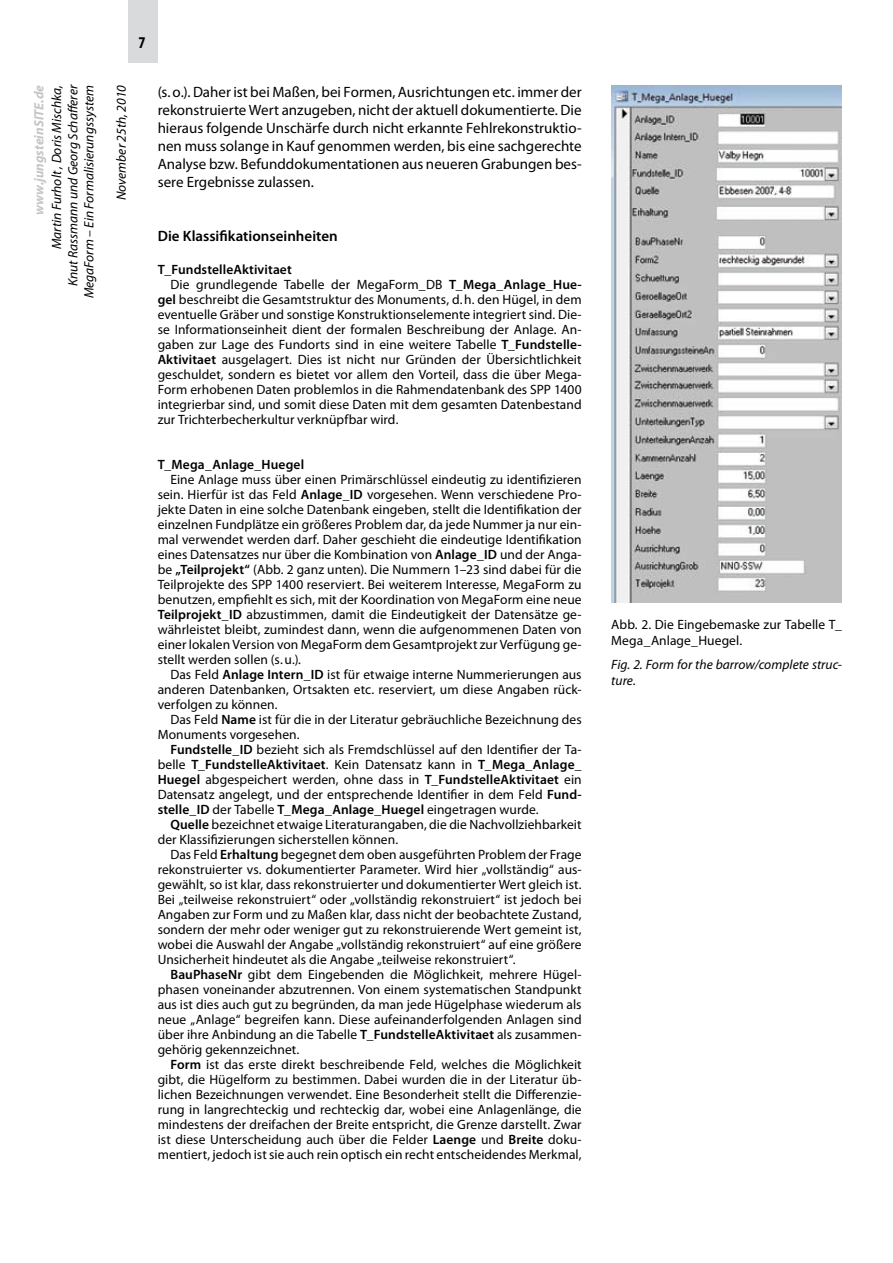
<style>
.page{position:relative;width:893px;height:1263px;background:#fff}
.page>*{position:absolute;margin:0;border:0;box-sizing:border-box;transform-origin:0 0}
.t1{font:700 condensed 16.5px "Myriad Pro";color:#000}
.t2{font:15px/18px "Myriad Pro";color:#000;text-align:justify}
.t3{font:600 15px "Myriad Pro";color:#000}
.t4{font:13.5px/15px "Myriad Pro";letter-spacing:.005em;color:#000;text-align:justify}
.t5{font:italic 13.5px/16.2px "Myriad Pro";color:#000;text-align:right}
.t6{font:600 13.5px "Myriad Pro";letter-spacing:.005em;color:#000}
.t7{font:italic 700 13.5px "Myriad Pro";color:#c5c6c8}
.s1{font-style:normal}
.s2{font-weight:600}
</style>
<div class="page">
<div style="left:128px;top:0;width:30px;height:63px;background:#d9dadb"></div>
<img style="left:611px;top:85px;width:231px;height:518px">
<p class="t1" style="left:139px;top:32px;width:9px">7</p>
<p class="t5" style="left:48px;top:298px;width:215px;rotate:-90deg">Martin Furholt , Doris Mischka,<br>Knut Rassmann und Georg Schafferer<br>MegaForm <span class="s1">–</span> Ein Formalisierungssystem</p>
<p class="t5" style="left:113px;top:200px;width:117px;rotate:-90deg">November 25th, 2010</p>
<p class="t7" style="left:30px;top:215px;width:132px;rotate:-90deg">www.jungsteinSITE.de</p>
<p class="t2" style="left:158px;top:82px;width:425px">(s.o.). Daher ist bei Maßen, bei Formen, Ausrichtungen etc. immer der rekonstruierte Wert anzugeben, nicht der aktuell dokumentierte. Die hieraus folgende Unschärfe durch nicht erkannte Fehlrekonstruktio&shy;nen muss solange in Kauf genommen werden, bis eine sachgerechte Analyse bzw. Befunddokumentationen aus neueren Grabungen bes&shy;sere Ergebnisse zulassen.</p>
<p class="t3" style="left:158px;top:226px;width:182px">Die Klassifikationseinheiten</p>
<p class="t6" style="left:158px;top:260px;width:136px">T_FundstelleAktivitaet</p>
<p class="t4" style="left:170px;top:276px;width:413px">Die grundlegende Tabelle der MegaForm_DB <span class="s2">T_Mega_Anlage_Hue-</span></p>
<p class="t4" style="left:158px;top:291px;width:425px"><span class="s2">gel</span> beschreibt die Gesamtstruktur des Monuments, d.h. den Hügel, in dem</p>
<p class="t4" style="left:158px;top:306px;width:425px">eventuelle Gräber und sonstige Konstruktionselemente integriert sind. Die-</p>
<p class="t4" style="left:158px;top:321px;width:425px">se Informationseinheit dient der formalen Beschreibung der Anlage. An-</p>
<p class="t4" style="left:158px;top:336px;width:425px">gaben zur Lage des Fundorts sind in eine weitere Tabelle <span class="s2">T_Fundstelle-</span></p>
<p class="t4" style="left:158px;top:351px;width:425px"><span class="s2">Aktivitaet</span> ausgelagert. Dies ist nicht nur Gründen der Übersichtlichkeit</p>
<p class="t4" style="left:158px;top:366px;width:425px">geschuldet, sondern es bietet vor allem den Vorteil, dass die über Mega-</p>
<p class="t4" style="left:158px;top:381px;width:425px">Form erhobenen Daten problemlos in die Rahmendatenbank des SPP 1400</p>
<p class="t4" style="left:158px;top:396px;width:425px">integrierbar sind, und somit diese Daten mit dem gesamten Datenbestand</p>
<p class="t4" style="left:158px;top:411px;width:242px">zur Trichterbecherkultur verknüpfbar wird.</p>
<p class="t6" style="left:158px;top:456px;width:148px">T_Mega_Anlage_Huegel</p>
<p class="t4" style="left:158px;top:472px;width:425px;text-indent:13px">Eine Anlage muss über einen Primärschlüssel eindeutig zu identifizieren sein. Hierfür ist das Feld <span class="s2">Anlage_ID</span> vorgesehen. Wenn verschiedene Pro&shy;jekte Daten in eine solche Datenbank eingeben, stellt die Identifikation der einzelnen Fundplätze ein größeres Problem dar, da jede Nummer ja nur ein&shy;mal verwendet werden darf. Daher geschieht die eindeutige Identifikation eines Datensatzes nur über die Kombination von <span class="s2">Anlage_ID</span> und der Anga&shy;be <span class="s2">„Teilprojekt“</span> (Abb. 2 ganz unten). Die Nummern 1–23 sind dabei für die Teilprojekte des SPP 1400 reserviert. Bei weiterem Interesse, MegaForm zu benutzen, empfiehlt es sich, mit der Koordination von MegaForm eine neue <span class="s2">Teilprojekt_ID</span> abzustimmen, damit die Eindeutigkeit der Datensätze ge&shy;währleistet bleibt, zumindest dann, wenn die aufgenommenen Daten von einer lokalen Version von MegaForm dem Gesamtprojekt zur Verfügung ge&shy;stellt werden sollen (s.u.).</p>
<p class="t4" style="left:158px;top:667px;width:425px;text-indent:13px">Das Feld <span class="s2">Anlage Intern_ID</span> ist für etwaige interne Nummerierungen aus anderen Datenbanken, Ortsakten etc. reserviert, um diese Angaben rück&shy;verfolgen zu können.</p>
<p class="t4" style="left:158px;top:712px;width:425px;text-indent:13px">Das Feld <span class="s2">Name</span> ist für die in der Literatur gebräuchliche Bezeichnung des<br>Monuments vorgesehen.</p>
<p class="t4" style="left:158px;top:742px;width:426px;text-indent:13px"><span class="s2">Fundstelle_ID</span> bezieht sich als Fremdschlüssel auf den Identifier der Ta&shy;belle <span class="s2">T_FundstelleAktivitaet</span>. Kein Datensatz kann in <span class="s2">T_Mega_Anlage_ Huegel</span> abgespeichert werden, ohne dass in <span class="s2">T_FundstelleAktivitaet</span> ein Datensatz angelegt, und der entsprechende Identifier in dem Feld <span class="s2">Fund&shy;stelle_ID</span> der Tabelle <span class="s2">T_Mega_Anlage_Huegel</span> eingetragen wurde.</p>
<p class="t4" style="left:158px;top:817px;width:425px;text-indent:13px"><span class="s2">Quelle</span> bezeichnet etwaige Literaturangaben, die die Nachvollziehbarkeit der Klassifizierungen sicherstellen können.</p>
<p class="t4" style="left:158px;top:847px;width:425px;text-indent:13px">Das Feld <span class="s2">Erhaltung</span> begegnet dem oben ausgeführten Problem der Frage rekonstruierter vs. dokumentierter Parameter. Wird hier „vollständig“ aus&shy;gewählt, so ist klar, dass rekonstruierter und dokumentierter Wert gleich ist.<br>Bei „teilweise rekonstruiert“ oder „vollständig rekonstruiert“ ist jedoch bei Angaben zur Form und zu Maßen klar, dass nicht der beobachtete Zustand, sondern der mehr oder weniger gut zu rekonstruierende Wert gemeint ist, wobei die Auswahl der Angabe „vollständig rekonstruiert“ auf eine größere Unsicherheit hindeutet als die Angabe „teilweise rekonstruiert“.</p>
<p class="t4" style="left:158px;top:967px;width:425px;text-indent:13px"><span class="s2">BauPhaseNr</span> gibt dem Eingebenden die Möglichkeit, mehrere Hügel&shy;phasen voneinander abzutrennen. Von einem systematischen Standpunkt aus ist dies auch gut zu begründen, da man jede Hügelphase wiederum als neue „Anlage“ begreifen kann. Diese aufeinanderfolgenden Anlagen sind über ihre Anbindung an die Tabelle <span class="s2">T_FundstelleAktivitaet</span> als zusammen&shy;gehörig gekennzeichnet.</p>
<p class="t4" style="left:158px;top:1057px;width:426px;text-indent:13px"><span class="s2">Form</span> ist das erste direkt beschreibende Feld, welches die Möglichkeit gibt, die Hügelform zu bestimmen. Dabei wurden die in der Literatur üb&shy;lichen Bezeichnungen verwendet. Eine Besonderheit stellt die Differenzie&shy;rung in langrechteckig und rechteckig dar, wobei eine Anlagenlänge, die mindestens der dreifachen der Breite entspricht, die Grenze darstellt. Zwar ist diese Unterscheidung auch über die Felder <span class="s2">Laenge</span> und <span class="s2">Breite</span> doku&shy;mentiert, jedoch ist sie auch rein optisch ein recht entscheidendes Merkmal,</p>
<p class="t4" style="left:611px;top:616px;width:232px;line-height:16.2px">Abb. 2. Die Eingebemaske zur Tabelle T_<br>Mega_Anlage_Huegel.</p>
<p class="t5" style="left:611px;top:656px;width:232px;text-align:left">Fig. 2. Form for the barrow/complete struc&shy;ture.</p>
</div>
